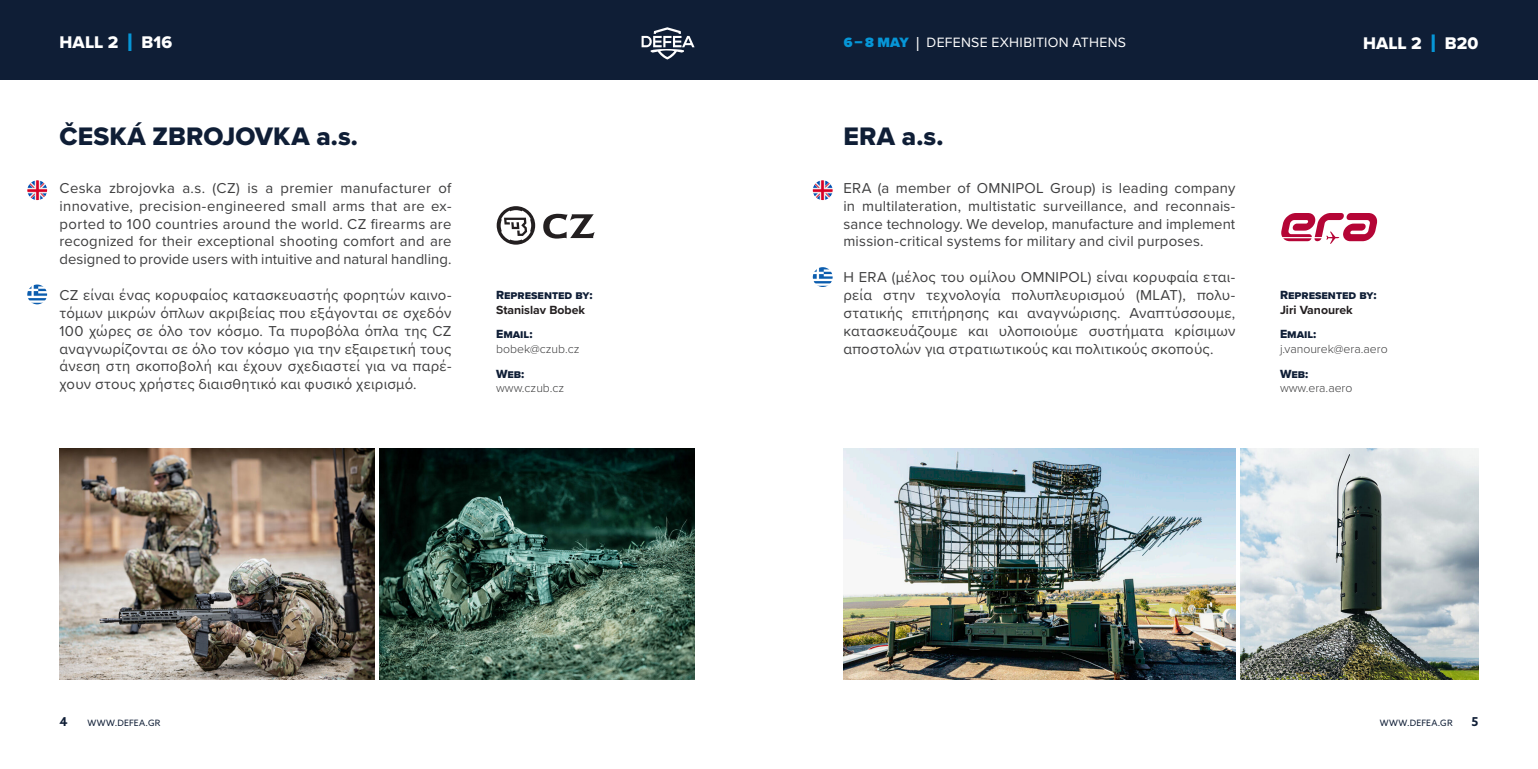
<style>
.page{position:relative;width:1538px;height:769px;background:#fff}
.page>*{position:absolute;margin:0;border:0;box-sizing:border-box;transform-origin:0 0}
.t1{font:26.25px "Proxima Nova Extrabld";letter-spacing:.005em;color:#0f1e36}
.t2{font:17.5px "Proxima Nova Extrabld";letter-spacing:.005em;color:#fff}
.t3{font:14.88px/17.8px "Proxima Nova";letter-spacing:.015em;color:#3e3e3f;text-align:justify}
.t4{font:14px "Proxima Nova";letter-spacing:.02em;color:#fff}
.t5{font:300 12.25px/14.7px "Proxima Nova";color:#3e3e3f}
.t6{font:12.25px/14.7px "Proxima Nova Extrabld";color:#0f1e36}
.t7{font:700 12.25px "Azo Sans";color:#0f1e36}
.t8{font:8.75px "Azo Sans";letter-spacing:.03em;color:#0f1e36}
.s1{font-size:26.25px;color:#0696d7}
.s2{font-family:"Proxima Nova";font-weight:700;color:#231f20}
.s3{font-family:"Proxima Nova Extrabld";font-weight:400;color:#0f1e36}
.s4{font-weight:900;color:#0696d7}
.s5{font-size:21px}
</style>
<div class="page">
<div style="left:0;top:0;width:1538px;height:79px;background:#0f1e36"></div>
<svg style="left:641px;top:27px;width:53px;height:33px"></svg>
<img style="left:60px;top:449px;width:315px;height:231px">
<svg style="left:497px;top:206px;width:98px;height:39px"></svg>
<img style="left:379px;top:449px;width:315px;height:231px">
<img style="left:27px;top:180px;width:20px;height:20px;border-radius:10px">
<img style="left:27px;top:284px;width:20px;height:20px;border-radius:10px">
<img style="left:843px;top:449px;width:392px;height:231px">
<svg style="left:1281px;top:213px;width:96px;height:31px"></svg>
<img style="left:1240px;top:449px;width:238px;height:231px">
<img style="left:813px;top:180px;width:20px;height:20px;border-radius:10px">
<img style="left:813px;top:267px;width:20px;height:20px;border-radius:10px">
<p class="t2" style="left:60px;top:30px;width:114px">HALL 2 <span class="s1">I</span> B16</p>
<p class="t1" style="left:60px;top:116px;width:300px">ČESKÁ ZBROJOVKA a.s.</p>
<p class="t3" style="left:60px;top:178px;width:393px">Ceska zbrojovka a.s. (CZ) is a premier manufacturer of innovative, precision-engineered small arms that are ex&shy;ported to 100 countries around the world. CZ firearms are recognized for their exceptional shooting comfort and are designed to provide users with intuitive and natural handling.</p>
<p class="t3" style="left:60px;top:285px;width:393px">CZ είναι ένας κορυφαίος κατασκευαστής φορητών καινο&shy;τόμων μικρών όπλων ακριβείας που εξάγονται σε σχεδόν 100 χώρες σε όλο τον κόσμο. Τα πυροβόλα όπλα της CZ αναγνωρίζονται σε όλο τον κόσμο για την εξαιρετική τους άνεση στη σκοποβολή και έχουν σχεδιαστεί για να παρέ&shy;χουν στους χρήστες διαισθητικό και φυσικό χειρισμό.</p>
<p class="t6" style="left:496px;top:287px;width:98px">Represented by:<br><span class="s2">Stanislav Bobek</span></p>
<p class="t5" style="left:496px;top:326px;width:85px"><span class="s3">Email: </span>bobek@czub.cz</p>
<p class="t5" style="left:496px;top:366px;width:70px"><span class="s3">Web: </span>www.czub.cz</p>
<p class="t4" style="left:844px;top:32px;width:284px"><span class="s4">6 – 8 MAY</span> <span class="s5">I</span> DEFENSE EXHIBITION ATHENS</p>
<p class="t1" style="left:843px;top:116px;width:102px">ERA a.s.</p>
<p class="t3" style="left:843px;top:178px;width:393px">ERA (a member of OMNIPOL Group) is leading company in multilateration, multistatic surveillance, and reconnais&shy;sance technology. We develop, manufacture and implement mission-critical systems for military and civil purposes.</p>
<p class="t3" style="left:843px;top:268px;width:393px">Η ERA (μέλος του ομίλου OMNIPOL) είναι κορυφαία εται&shy;ρεία στην τεχνολογία πολυπλευρισμού (MLAT), πολυ&shy;στατικής επιτήρησης και αναγνώρισης. Αναπτύσσουμε, κατασκευάζουμε και υλοποιούμε συστήματα κρίσιμων αποστολών για στρατιωτικούς και πολιτικούς σκοπούς.</p>
<p class="t2" style="left:1363px;top:30px;width:117px">HALL 2 <span class="s1">I</span> B20</p>
<p class="t6" style="left:1280px;top:287px;width:98px">Represented by:<br><span class="s2">Jiri Vanourek</span></p>
<p class="t5" style="left:1280px;top:326px;width:109px"><span class="s3">Email: </span>j.vanourek@era.aero</p>
<p class="t5" style="left:1280px;top:366px;width:74px"><span class="s3">Web: </span>www.era.aero</p>
<p class="t7" style="left:60px;top:714px;width:10px">4</p>
<p class="t8" style="left:88px;top:717px;width:74px">WWW.DEFEA.GR</p>
<p class="t8" style="left:1380px;top:717px;width:74px">WWW.DEFEA.GR</p>
<p class="t7" style="left:1471px;top:714px;width:8px">5</p>
</div>
